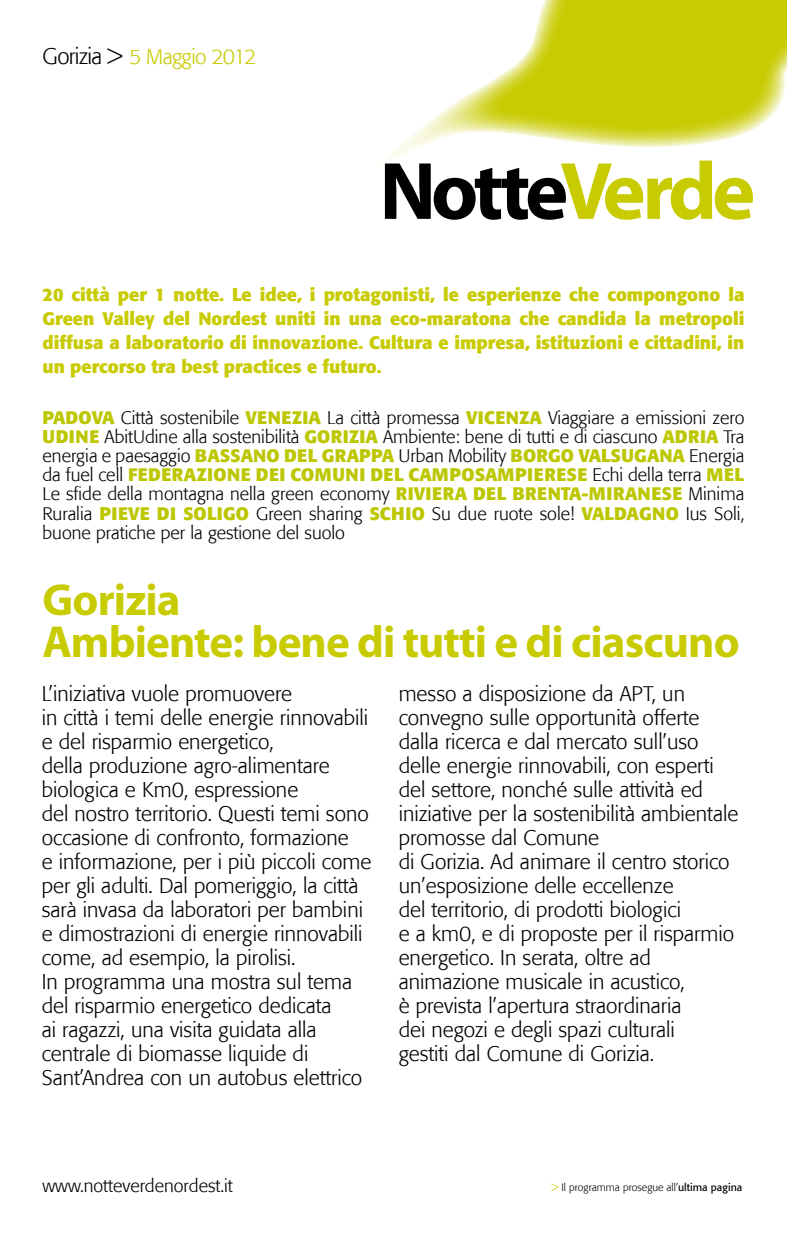
<style>
.page{position:relative;width:787px;height:1234px;background:#fff}
.page>*{position:absolute;margin:0;border:0;box-sizing:border-box;transform-origin:0 0}
.t1{font:700 45px/42px "Myriad Pro";letter-spacing:-.02em;color:#c8cb00}
.t2{font:300 21px/24px "Formata";color:#000}
.t3{font:300 21px "Formata";letter-spacing:-.03em;color:#c8cb00}
.t4{font:300 18px/19.2px "Formata";color:#000;text-align:justify}
.t5{font:700 18px/24px "Formata";color:#c8cb00;text-align:justify}
.t6{font:300 10.5px "Formata";color:#000}
.s1{font-size:22.5px;color:#000}
.s2{font-weight:700;color:#bdc700}
.s3{color:#c8cb00}
.s4{font-weight:400}
</style>
<div class="page">
<svg style="left:384px;top:0;width:403px;height:167px"></svg>
<svg style="left:385px;top:160px;width:368px;height:60px"></svg>
<p class="t3" style="left:43px;top:44px;width:215px"><span class="s1">Gorizia &gt;</span> 5 Maggio 2012</p>
<p class="t5" style="left:43px;top:282px;width:703px">20 città per 1 notte. Le idee, i protagonisti, le esperienze che compongono la Green Valley del Nordest uniti in una eco-maratona che candida la metropoli diffusa a laboratorio di innovazione. Cultura e impresa, istituzioni e cittadini, in un percorso tra best practices e futuro.</p>
<p class="t4" style="left:43px;top:408px;width:703px"><span class="s2">PADOVA</span> Città sostenibile <span class="s2">VENEZIA</span> La città promessa <span class="s2">VICENZA</span> Viaggiare a emissioni zero <span class="s2">UDINE</span> AbitUdine alla sostenibilità <span class="s2">GORIZIA</span> Ambiente: bene di tutti e di ciascuno <span class="s2">ADRIA</span> Tra energia e paesaggio <span class="s2">BASSANO DEL GRAPPA</span> Urban Mobility <span class="s2">BORGO VALSUGANA</span> Energia da fuel cell <span class="s2">FEDERAZIONE DEI COMUNI DEL CAMPOSAMPIERESE</span> Echi della terra <span class="s2">MEL </span>Le sfide della montagna nella green economy <span class="s2">RIVIERA DEL BRENTA-MIRANESE</span> Minima Ruralia <span class="s2">PIEVE DI SOLIGO</span> Green sharing <span class="s2">SCHIO</span> Su due ruote sole! <span class="s2">VALDAGNO</span> Ius Soli,</p>
<h1 class="t1" style="left:43px;top:577px;width:698px">Gorizia<br>Ambiente: bene di tutti e di ciascuno</h1>
<p class="t2" style="left:42px;top:681px;width:331px">L’iniziativa vuole promuovere<br>in città i temi delle energie rinnovabili e del risparmio energetico,<br>della produzione agro-alimentare biologica e Km0, espressione<br>del nostro territorio. Questi temi sono occasione di confronto, formazione<br>e informazione, per i più piccoli come per gli adulti. Dal pomeriggio, la città sarà invasa da laboratori per bambini e dimostrazioni di energie rinnovabili come, ad esempio, la pirolisi.<br>In programma una mostra sul tema del risparmio energetico dedicata<br>ai ragazzi, una visita guidata alla centrale di biomasse liquide di Sant’Andrea con un autobus elettrico</p>
<p class="t2" style="left:398px;top:681px;width:341px">messo a disposizione da APT, un convegno sulle opportunità offerte dalla ricerca e dal mercato sull’uso delle energie rinnovabili, con esperti del settore, nonché sulle attività ed iniziative per la sostenibilità ambientale promosse dal Comune<br>di Gorizia. Ad animare il centro storico un’esposizione delle eccellenze<br>del territorio, di prodotti biologici<br>e a km0, e di proposte per il risparmio energetico. In serata, oltre ad animazione musicale in acustico,<br>è prevista l’apertura straordinaria<br>dei negozi e degli spazi culturali<br>gestiti dal Comune di Gorizia.</p>
<p class="t4" style="left:43px;top:1175px;width:192px">www.notteverdenordest.it</p>
<p class="t6" style="left:551px;top:1180px;width:192px"><span class="s3">&gt;</span> Il programma prosegue all’<span class="s4">ultima pagina</span></p>
</div>
